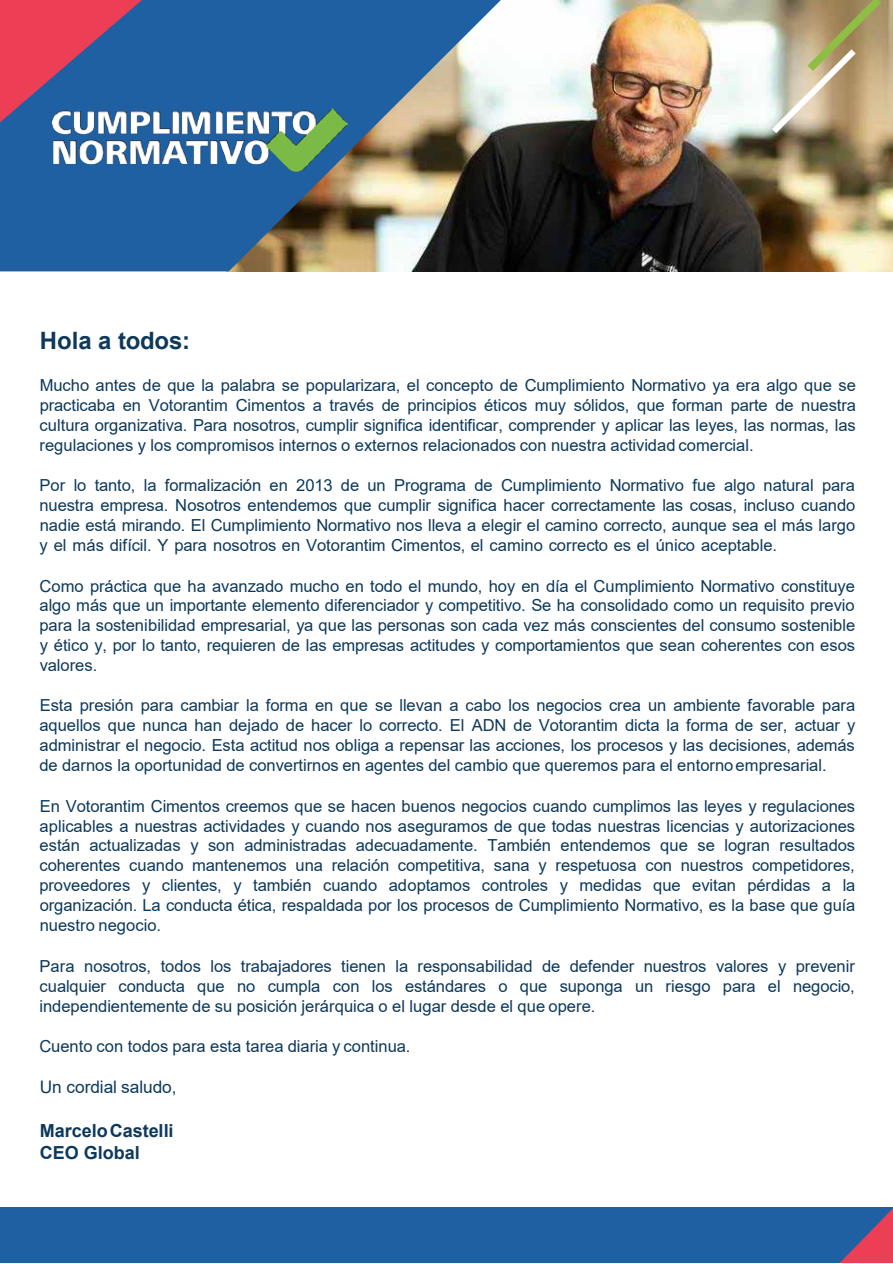
<style>
.page{position:relative;width:893px;height:1264px;background:#fff}
.page>*{position:absolute;margin:0;border:0;box-sizing:border-box;transform-origin:0 0}
.t1{font:700 24px "Arial";letter-spacing:-.01em;color:#0d395c}
.t2{font:700 18px/21.6px "Arial";color:#0d395c}
.t3{font:17.25px "Arial";letter-spacing:-.005em;color:#0d395c}
.t4{font:16.5px/19.8px "Arial";color:#0d395c;text-align:justify}
</style>
<div class="page">
<img style="left:501px;top:0;width:391px;height:271px">
<div style="left:0;top:1208px;width:892px;height:55px;background:#1f60a3"></div>
<svg style="left:0;top:0;width:501px;height:271px;background:#4a6f90"></svg>
<svg style="left:0;top:0;width:142px;height:122px;background:#8d4d78"></svg>
<svg style="left:839px;top:1209px;width:53px;height:54px"></svg>
<svg style="left:765px;top:0;width:124px;height:139px;background:#baac89"></svg>
<img style="left:53px;top:109px;width:295px;height:62px">
<h1 class="t1" style="left:40px;top:323px;width:152px">Hola a todos:</h1>
<p class="t4" style="left:40px;top:375px;width:817px">Mucho antes de que la palabra se popularizara, el concepto de Cumplimiento Normativo ya era algo que se practicaba en Votorantim Cimentos a través de principios éticos muy sólidos, que forman parte de nuestra cultura organizativa. Para nosotros, cumplir significa identificar, comprender y aplicar las leyes, las normas, las regulaciones y los compromisos internos o externos relacionados con nuestra actividad comercial.</p>
<p class="t4" style="left:39px;top:475px;width:817px">Por lo tanto, la formalización en 2013 de un Programa de Cumplimiento Normativo fue algo natural para nuestra empresa. Nosotros entendemos que cumplir significa hacer correctamente las cosas, incluso cuando nadie está mirando. El Cumplimiento Normativo nos lleva a elegir el camino correcto, aunque sea el más largo y el más difícil. Y para nosotros en Votorantim Cimentos, el camino correcto es el único aceptable.</p>
<p class="t4" style="left:39px;top:576px;width:817px">Como práctica que ha avanzado mucho en todo el mundo, hoy en día el Cumplimiento Normativo constituye algo más que un importante elemento diferenciador y competitivo. Se ha consolidado como un requisito previo para la sostenibilidad empresarial, ya que las personas son cada vez más conscientes del consumo sostenible y ético y, por lo tanto, requieren de las empresas actitudes y comportamientos que sean coherentes con esos valores.</p>
<p class="t4" style="left:39px;top:695px;width:817px">Esta presión para cambiar la forma en que se llevan a cabo los negocios crea un ambiente favorable para aquellos que nunca han dejado de hacer lo correcto. El ADN de Votorantim dicta la forma de ser, actuar y administrar el negocio. Esta actitud nos obliga a repensar las acciones, los procesos y las decisiones, además de darnos la oportunidad de convertirnos en agentes del cambio que queremos para el entornoempresarial.</p>
<p class="t4" style="left:39px;top:796px;width:817px">En Votorantim Cimentos creemos que se hacen buenos negocios cuando cumplimos las leyes y regulaciones aplicables a nuestras actividades y cuando nos aseguramos de que todas nuestras licencias y autorizaciones están actualizadas y son administradas adecuadamente. También entendemos que se logran resultados coherentes cuando mantenemos una relación competitiva, sana y respetuosa con nuestros competidores, proveedores y clientes, y también cuando adoptamos controles y medidas que evitan pérdidas a la organización. La conducta ética, respaldada por los procesos de Cumplimiento Normativo, es la base que guía nuestro negocio.</p>
<p class="t4" style="left:39px;top:956px;width:817px">Para nosotros, todos los trabajadores tienen la responsabilidad de defender nuestros valores y prevenir cualquier conducta que no cumpla con los estándares o que suponga un riesgo para el negocio, independientemente de su posición jerárquica o el lugar desde el que opere.</p>
<p class="t4" style="left:39px;top:1036px;width:372px">Cuento con todos para esta tarea diaria y continua.</p>
<p class="t3" style="left:40px;top:1075px;width:138px">Un cordial saludo,</p>
<p class="t2" style="left:40px;top:1120px;width:135px">MarceloCastelli<br>CEO Global</p>
</div>
